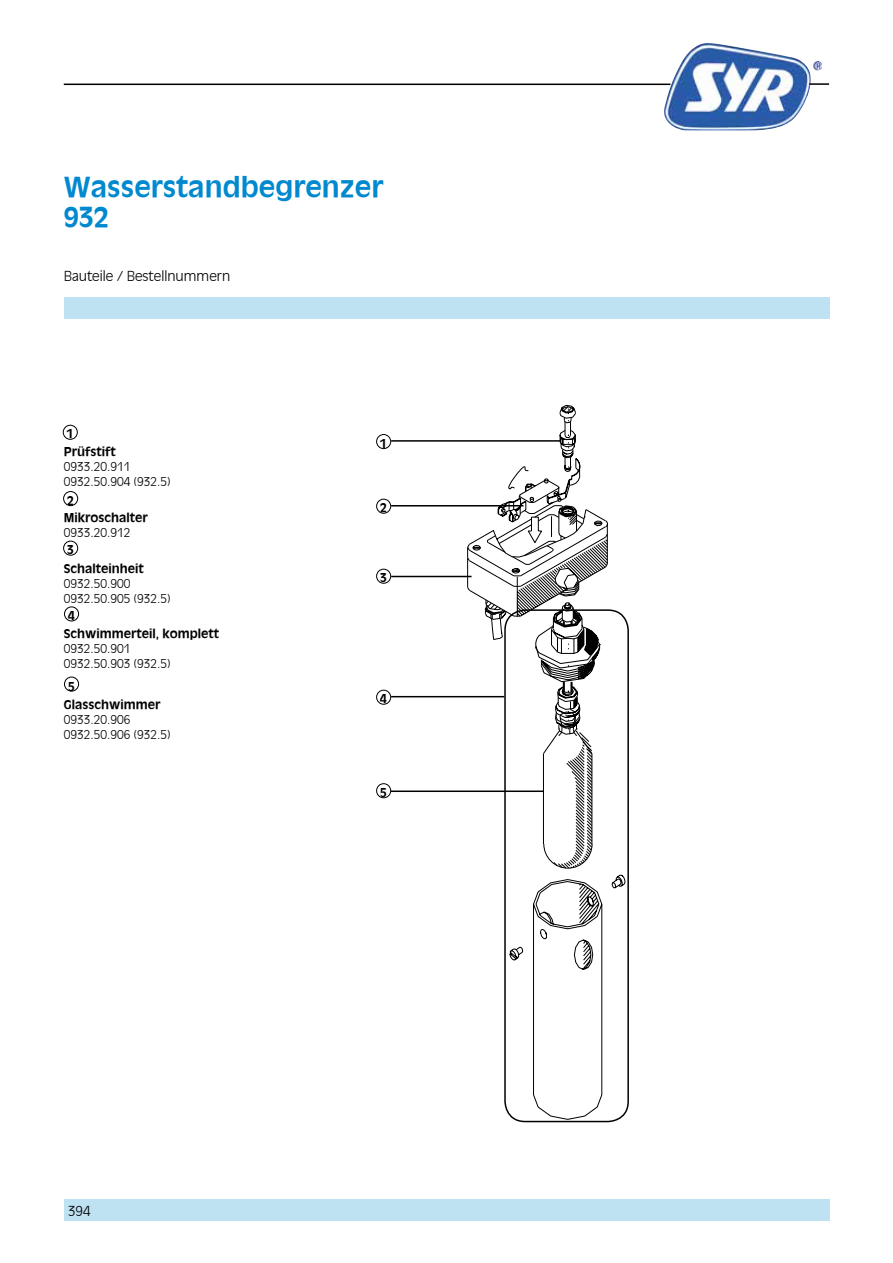
<style>
.page{position:relative;width:893px;height:1263px;background:#fff}
.page>*{position:absolute;margin:0;border:0;box-sizing:border-box;transform-origin:0 0}
.t1{font:700 27px/30px "Ant Oliv";color:#0089cf}
.t2{font:300 13.5px "Ant Oliv";color:#000}
.t3{font:300 12px/15px "Ant Oliv";color:#000}
.t4{font:700 12px/18.3px "Ant Oliv";color:#000}
</style>
<div class="page">
<div style="left:64px;top:298px;width:765px;height:21px;background:#bfe2f3"></div>
<div style="left:64px;top:1199px;width:765px;height:21px;background:#bfe2f3"></div>
<img style="left:663px;top:43px;width:159px;height:87px">
<hr style="left:64px;top:84px;width:606px;height:1px;background:#000">
<hr style="left:809px;top:83px;width:20px;height:2px;background:#000">
<svg style="left:469px;top:412px;width:156px;height:708px"></svg>
<svg style="left:535px;top:881px;width:65px;height:89px"></svg>
<div style="left:504px;top:609px;width:125px;height:513px;border:2px solid #000;border-radius:20px"></div>
<div style="left:63px;top:425px;width:15px;height:15px;border:1px solid #000;border-radius:50%"></div>
<div style="left:376px;top:434px;width:15px;height:15px;border:1px solid #000;border-radius:50%"></div>
<div style="left:376px;top:499px;width:15px;height:15px;border:1px solid #000;border-radius:50%"></div>
<div style="left:376px;top:569px;width:15px;height:15px;border:1px solid #000;border-radius:50%"></div>
<div style="left:376px;top:690px;width:15px;height:15px;border:1px solid #000;border-radius:50%"></div>
<div style="left:376px;top:783px;width:15px;height:15px;border:1px solid #000;border-radius:50%"></div>
<hr style="left:391px;top:440px;width:169px;height:2px;background:#000">
<hr style="left:391px;top:505px;width:132px;height:1px;background:#000">
<hr style="left:391px;top:576px;width:81px;height:1px;background:#000">
<hr style="left:391px;top:696px;width:113px;height:1px;background:#000">
<hr style="left:391px;top:790px;width:153px;height:2px;background:#000">
<div style="left:63px;top:491px;width:15px;height:15px;border:1px solid #000;border-radius:50%"></div>
<div style="left:63px;top:541px;width:15px;height:15px;border:1px solid #000;border-radius:50%"></div>
<div style="left:64px;top:606px;width:15px;height:15px;border:1px solid #000;border-radius:50%"></div>
<div style="left:64px;top:677px;width:15px;height:14px;border:1px solid #000;border-radius:50%"></div>
<h1 class="t1" style="left:64px;top:170px;width:321px">Wasserstandbegrenzer<br>932</h1>
<p class="t2" style="left:64px;top:268px;width:168px">Bauteile / Bestellnummern</p>
<p class="t4" style="left:67px;top:424px;width:8px">1</p>
<p class="t4" style="left:64px;top:442px;width:53px">Prüfstift</p>
<p class="t3" style="left:64px;top:458px;width:108px">0933.20.911<br>0932.50.904 (932.5)</p>
<p class="t4" style="left:67px;top:490px;width:8px">2</p>
<p class="t4" style="left:64px;top:508px;width:85px">Mikroschalter</p>
<p class="t3" style="left:64px;top:524px;width:68px">0933.20.912</p>
<p class="t4" style="left:64px;top:540px;width:82px">3<br>Schalteinheit</p>
<p class="t3" style="left:64px;top:575px;width:108px">0932.50.900<br>0932.50.905 (932.5)</p>
<p class="t4" style="left:64px;top:624px;width:157px">Schwimmerteil, komplett</p>
<p class="t3" style="left:64px;top:641px;width:108px">0932.50.901<br>0932.50.903 (932.5)</p>
<p class="t4" style="left:68px;top:606px;width:8px">4</p>
<p class="t4" style="left:68px;top:676px;width:8px">5</p>
<p class="t4" style="left:64px;top:695px;width:98px">Glasschwimmer</p>
<p class="t3" style="left:64px;top:712px;width:108px">0933.20.906<br>0932.50.906 (932.5)</p>
<p class="t4" style="left:380px;top:433px;width:8px">1</p>
<p class="t4" style="left:380px;top:498px;width:8px">2</p>
<p class="t4" style="left:380px;top:568px;width:8px">3</p>
<p class="t4" style="left:380px;top:689px;width:8px">4</p>
<p class="t4" style="left:380px;top:783px;width:8px">5</p>
<p class="t2" style="left:68px;top:1203px;width:24px">394</p>
</div>
